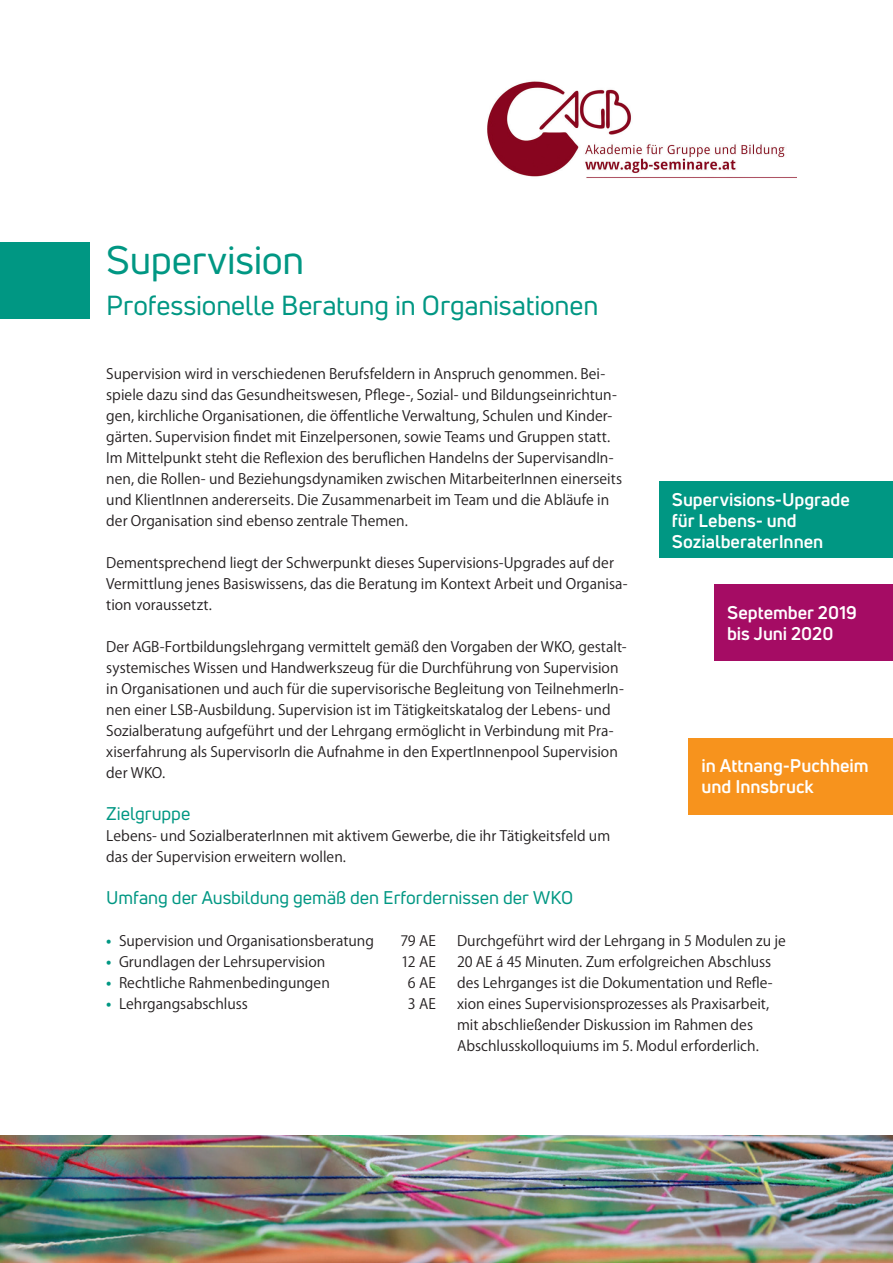
<style>
.page{position:relative;width:893px;height:1263px;background:#fff}
.page>*{position:absolute;margin:0;border:0;box-sizing:border-box;transform-origin:0 0}
.t1{font:39px "Uni Neue";letter-spacing:-.005em;color:#009783}
.t2{font:27px "Uni Neue";letter-spacing:-.005em;color:#009783}
.t3{font:700 18px/21px "Uni Neue";color:#fff}
.t4{font:18px "Uni Neue";letter-spacing:-.005em;color:#009783}
.t5{font:14.25px/21px "Koz Go Pro";color:#231f20}
.s1{font-weight:800;color:#009783}
</style>
<div class="page">
<img style="left:0;top:1135px;width:893px;height:128px">
<div style="left:659px;top:482px;width:234px;height:76px;background:#009783"></div>
<div style="left:0;top:242px;width:89px;height:77px;background:#009783"></div>
<div style="left:714px;top:585px;width:179px;height:76px;background:#a50c64"></div>
<div style="left:689px;top:738px;width:204px;height:76px;background:#f7931d"></div>
<img style="left:488px;top:81px;width:308px;height:97px">
<h1 class="t1" style="left:106px;top:236px;width:199px">Supervision</h1>
<h2 class="t2" style="left:106px;top:289px;width:494px">Professionelle Beratung in Organisationen</h2>
<p class="t5" style="left:106px;top:364px;width:517px">Supervision wird in verschiedenen Berufsfeldern in Anspruch genommen. Bei&shy;spiele dazu sind das Gesundheitswesen, Pflege-, Sozial- und Bildungseinrichtun&shy;gen, kirchliche Organisationen, die öffentliche Verwaltung, Schulen und Kinder&shy;gärten. Supervision findet mit Einzelpersonen, sowie Teams und Gruppen statt.<br>Im Mittelpunkt steht die Reflexion des beruflichen Handelns der SupervisandIn&shy;nen, die Rollen- und Beziehungsdynamiken zwischen MitarbeiterInnen einerseits und KlientInnen andererseits. Die Zusammenarbeit im Team und die Abläufe in der Organisation sind ebenso zentrale Themen.</p>
<p class="t5" style="left:106px;top:553px;width:523px">Dementsprechend liegt der Schwerpunkt dieses Supervisions-Upgrades auf der<br>Vermittlung jenes Basiswissens, das die Beratung im Kontext Arbeit und Organisa&shy;tion voraussetzt.</p>
<p class="t5" style="left:106px;top:637px;width:522px">Der AGB-Fortbildungslehrgang vermittelt gemäß den Vorgaben der WKO, gestalt&shy;systemisches Wissen und Handwerkszeug für die Durchführung von Supervision in Organisationen und auch für die supervisorische Begleitung von TeilnehmerIn&shy;nen einer LSB-Ausbildung. Supervision ist im Tätigkeitskatalog der Lebens- und Sozialberatung aufgeführt und der Lehrgang ermöglicht in Verbindung mit Pra&shy;xiserfahrung als SupervisorIn die Aufnahme in den ExpertInnenpool Supervision der WKO.</p>
<p class="t4" style="left:106px;top:803px;width:86px">Zielgruppe</p>
<p class="t5" style="left:106px;top:826px;width:505px">Lebens- und SozialberaterInnen mit aktivem Gewerbe, die ihr Tätigkeitsfeld um das der Supervision erweitern wollen.</p>
<p class="t4" style="left:106px;top:887px;width:468px">Umfang der Ausbildung gemäß den Erfordernissen der WKO</p>
<p class="t5" style="left:106px;top:931px;width:269px"><span class="s1">•</span> Supervision und Organisationsberatung</p>
<p class="t5" style="left:400px;top:931px;width:37px">79 AE</p>
<p class="t5" style="left:106px;top:952px;width:221px"><span class="s1">•</span> Grundlagen der Lehrsupervision</p>
<p class="t5" style="left:401px;top:952px;width:36px">12 AE</p>
<p class="t5" style="left:106px;top:973px;width:225px"><span class="s1">•</span> Rechtliche Rahmenbedingungen</p>
<p class="t5" style="left:408px;top:973px;width:29px">6 AE</p>
<p class="t5" style="left:106px;top:994px;width:143px"><span class="s1">•</span> Lehrgangsabschluss</p>
<p class="t5" style="left:408px;top:994px;width:29px">3 AE</p>
<p class="t3" style="left:672px;top:488px;width:179px">Supervisions-Upgrade für Lebens- und<br>SozialberaterInnen</p>
<p class="t3" style="left:727px;top:602px;width:131px">September 2019 bis Juni 2020</p>
<p class="t3" style="left:702px;top:755px;width:168px">in Attnang-Puchheim und Innsbruck</p>
<p class="t5" style="left:457px;top:931px;width:330px">Durchgeführt wird der Lehrgang in 5 Modulen zu je 20 AE á 45 Minuten. Zum erfolgreichen Abschluss des Lehrganges ist die Dokumentation und Refle&shy;xion eines Supervisionsprozesses als Praxisarbeit, mit abschließender Diskussion im Rahmen des Abschlusskolloquiums im 5. Modul erforderlich.</p>
</div>
